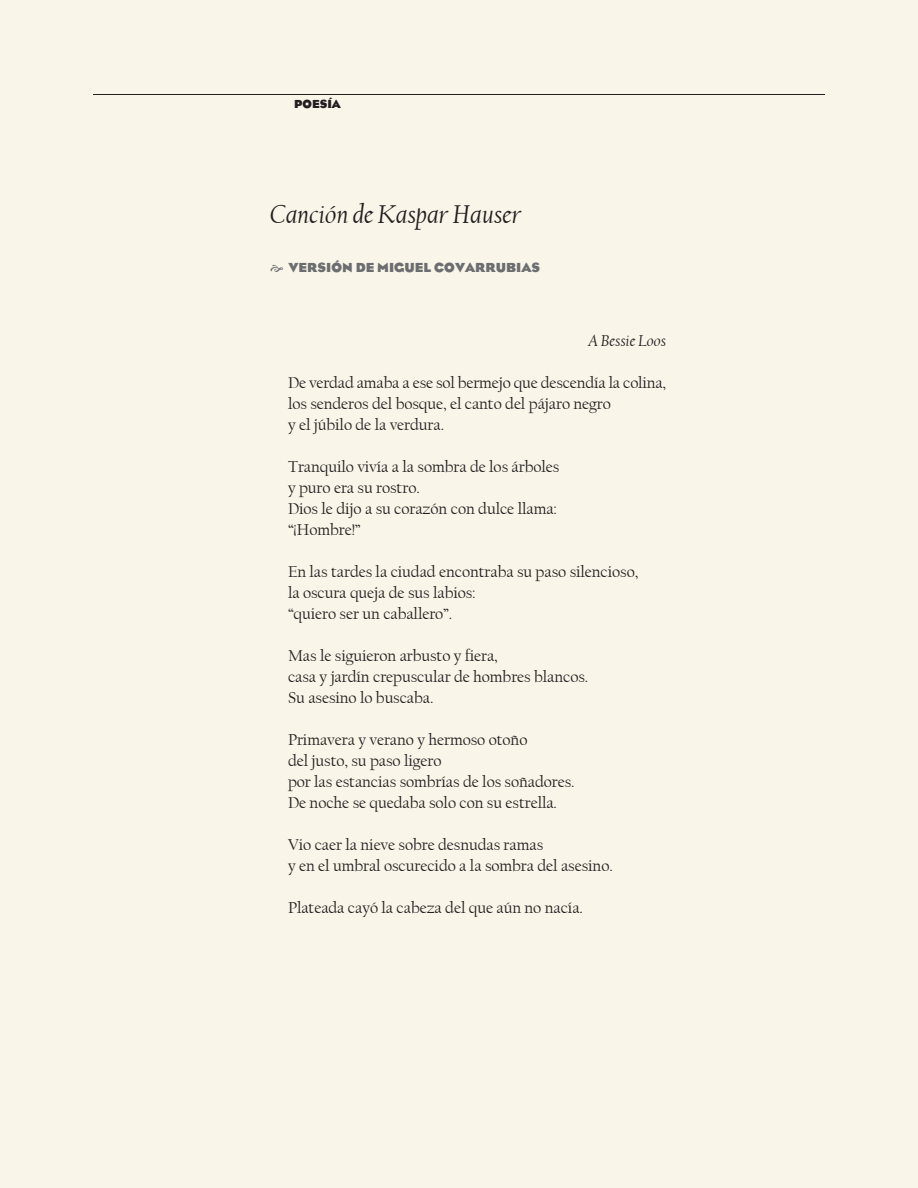
<style>
.page{position:relative;width:918px;height:1188px;background:#f9f5e8}
.page>*{position:absolute;margin:0;border:0;box-sizing:border-box;transform-origin:0 0}
.Titulos{font:italic 27px "Californian FB";color:#231f20}
.t1{font:16.5px "Californian FB";letter-spacing:-.005em;color:#231f20}
.respuesta{font:italic 16.5px "Californian FB";color:#231f20}
.autores{font:700 13.5px "Eagle";color:#6c6d70}
.secciones{font:700 12px "Eagle";color:#231f20}
</style>
<div class="page">
<hr style="left:93px;top:94px;width:732px;height:1px;background:#231f20">
<p class="secciones" style="left:294px;top:97px;width:49px">POESÍA</p>
<p class="Titulos" style="left:270px;top:200px;width:253px">Canción de Kaspar Hauser</p>
<p class="autores" style="left:270px;top:260px;width:272px">★H VERSIÓN DE MIGUEL COVARRUBIAS</p>
<p class="respuesta" style="left:588px;top:332px;width:79px">A Bessie Loos</p>
<p class="t1" style="left:288px;top:374px;width:380px">De verdad amaba a ese sol bermejo que descendía la colina,</p>
<p class="t1" style="left:288px;top:395px;width:325px">los senderos del bosque, el canto del pájaro negro</p>
<p class="t1" style="left:288px;top:416px;width:158px">y el júbilo de la verdura.</p>
<p class="t1" style="left:288px;top:458px;width:273px">Tranquilo vivía a la sombra de los árboles</p>
<p class="t1" style="left:288px;top:479px;width:133px">y puro era su rostro.</p>
<p class="t1" style="left:288px;top:500px;width:271px">Dios le dijo a su corazón con dulce llama:</p>
<p class="t1" style="left:288px;top:521px;width:74px">“¡Hombre!”</p>
<p class="t1" style="left:288px;top:563px;width:352px">En las tardes la ciudad encontraba su paso silencioso,</p>
<p class="t1" style="left:288px;top:584px;width:189px">la oscura queja de sus labios:</p>
<p class="t1" style="left:288px;top:605px;width:166px">“quiero ser un caballero”.</p>
<p class="t1" style="left:288px;top:647px;width:211px">Mas le siguieron arbusto y fiera,</p>
<p class="t1" style="left:288px;top:668px;width:302px">casa y jardín crepuscular de hombres blancos.</p>
<p class="t1" style="left:288px;top:689px;width:147px">Su asesino lo buscaba.</p>
<p class="t1" style="left:288px;top:731px;width:241px">Primavera y verano y hermoso otoño</p>
<p class="t1" style="left:288px;top:752px;width:155px">del justo, su paso ligero</p>
<p class="t1" style="left:288px;top:773px;width:288px">por las estancias sombrías de los soñadores.</p>
<p class="t1" style="left:288px;top:794px;width:271px">De noche se quedaba solo con su estrella.</p>
<p class="t1" style="left:288px;top:836px;width:257px">Vio caer la nieve sobre desnudas ramas</p>
<p class="t1" style="left:288px;top:857px;width:326px">y en el umbral oscurecido a la sombra del asesino.</p>
<p class="t1" style="left:288px;top:899px;width:297px">Plateada cayó la cabeza del que aún no nacía.</p>
</div>
